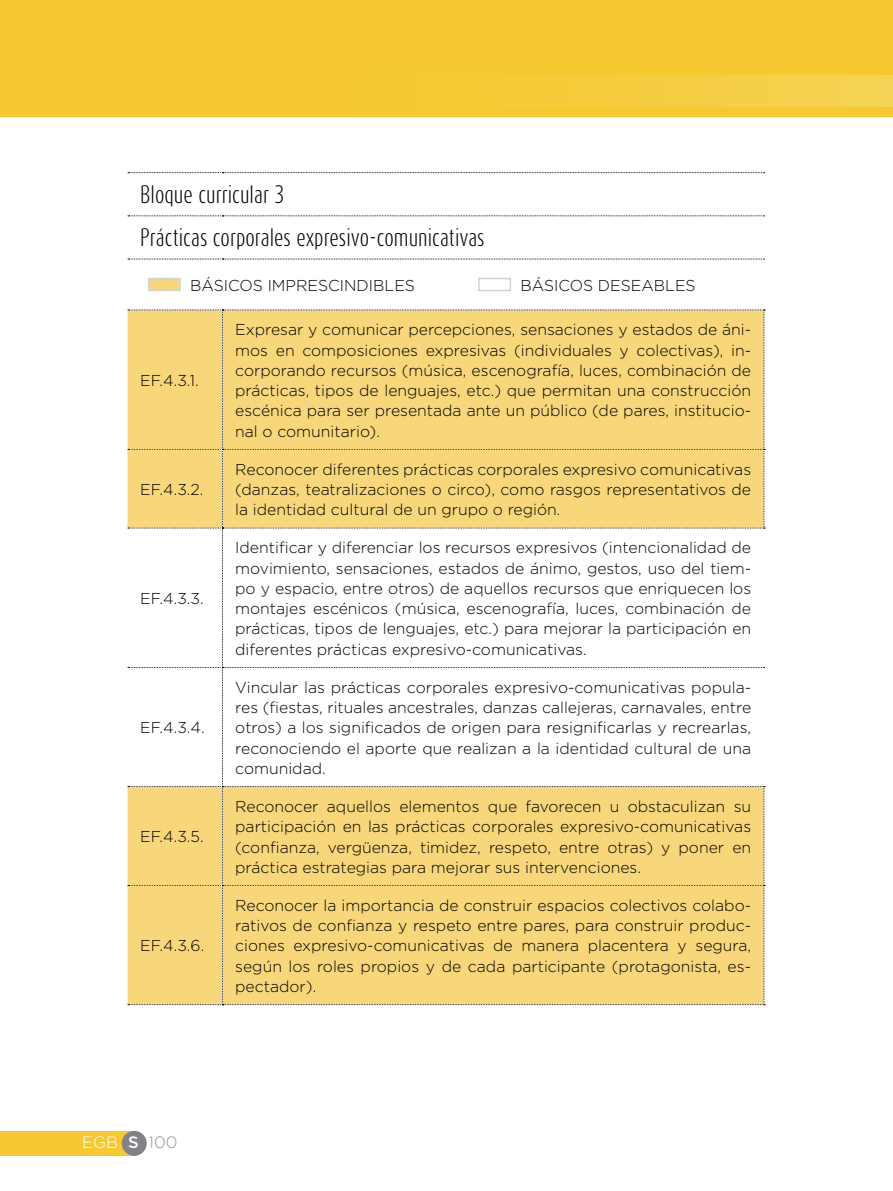
<style>
.page{position:relative;width:893px;height:1191px;background:#fff}
.page>*{position:absolute;margin:0;border:0;box-sizing:border-box;transform-origin:0 0}
.t1{font:300 21px/43.2px "Dax Compact";color:#000}
.t2{font:300 16.5px "Gotham";color:#fff}
.t3{font:300 15.75px/20.2px "Gotham";color:#000;text-align:justify}
.s1{font-weight:500}
.s2{color:#939598}
</style>
<div class="page">
<div style="left:0;top:0;width:893px;height:117px;background:#f5c92f"></div>
<div style="left:43px;top:75px;width:850px;height:32px;background:linear-gradient(to right,#f5c726,#f6d04d)"></div>
<div style="left:0;top:1130px;width:135px;height:25px;background:#f5c92f"></div>
<div style="left:122px;top:1130px;width:25px;height:25px;background:#808285;border-radius:50%"></div>
<svg style="left:128px;top:172px;width:636px;height:1px"></svg>
<svg style="left:128px;top:215px;width:636px;height:1px"></svg>
<svg style="left:128px;top:259px;width:636px;height:1px"></svg>
<svg style="left:128px;top:309px;width:637px;height:696px"></svg>
<div style="left:148px;top:278px;width:33px;height:13px;background:#f8d77b;border:2px solid #d1d3d4"></div>
<div style="left:478px;top:278px;width:33px;height:13px;background:#fff;border:2px solid #d1d3d4"></div>
<h1 class="t1" style="left:140px;top:172px;width:346px">Bloque curricular 3<br>Prácticas corporales expresivo-comunicativas</h1>
<p class="t3" style="left:190px;top:275px;width:226px">BÁSICOS IMPRESCINDIBLES</p>
<p class="t3" style="left:520px;top:275px;width:177px">BÁSICOS DESEABLES</p>
<p class="t3" style="left:140px;top:370px;width:60px">EF.4.3.1.</p>
<p class="t3" style="left:140px;top:479px;width:65px">EF.4.3.2.</p>
<p class="t3" style="left:140px;top:588px;width:65px">EF.4.3.3.</p>
<p class="t3" style="left:140px;top:717px;width:66px">EF.4.3.4.</p>
<p class="t3" style="left:140px;top:826px;width:65px">EF.4.3.5.</p>
<p class="t3" style="left:140px;top:935px;width:65px">EF.4.3.6.</p>
<p class="t3" style="left:235px;top:319px;width:517px">Expresar y comunicar percepciones, sensaciones y estados de áni&shy;mos en composiciones expresivas (individuales y colectivas), in&shy;corporando recursos (música, escenografía, luces, combinación de prácticas, tipos de lenguajes, etc.) que permitan una construcción escénica para ser presentada ante un público (de pares, institucio&shy;nal o comunitario).</p>
<p class="t3" style="left:235px;top:458px;width:517px">Reconocer diferentes prácticas corporales expresivo comunicativas (danzas, teatralizaciones o circo), como rasgos representativos de la identidad cultural de un grupo o región.</p>
<p class="t3" style="left:235px;top:537px;width:517px">Identificar y diferenciar los recursos expresivos (intencionalidad de movimiento, sensaciones, estados de ánimo, gestos, uso del tiem&shy;po y espacio, entre otros) de aquellos recursos que enriquecen los montajes escénicos (música, escenografía, luces, combinación de prácticas, tipos de lenguajes, etc.) para mejorar la participación en diferentes prácticas expresivo-comunicativas.</p>
<p class="t3" style="left:235px;top:676px;width:517px">Vincular las prácticas corporales expresivo-comunicativas popula&shy;res (fiestas, rituales ancestrales, danzas callejeras, carnavales, entre otros) a los significados de origen para resignificarlas y recrearlas, reconociendo el aporte que realizan a la identidad cultural de una comunidad.</p>
<p class="t3" style="left:235px;top:796px;width:517px">Reconocer aquellos elementos que favorecen u obstaculizan su participación en las prácticas corporales expresivo-comunicativas (confianza, vergüenza, timidez, respeto, entre otras) y poner en práctica estrategias para mejorar sus intervenciones.</p>
<p class="t3" style="left:235px;top:894px;width:517px">Reconocer la importancia de construir espacios colectivos colabo&shy;rativos de confianza y respeto entre pares, para construir produc&shy;ciones expresivo-comunicativas de manera placentera y segura, según los roles propios y de cada participante (protagonista, es&shy;pectador).</p>
<p class="t2" style="left:82px;top:1132px;width:97px">EGB <span class="s1">S</span> <span class="s2">100</span></p>
</div>
